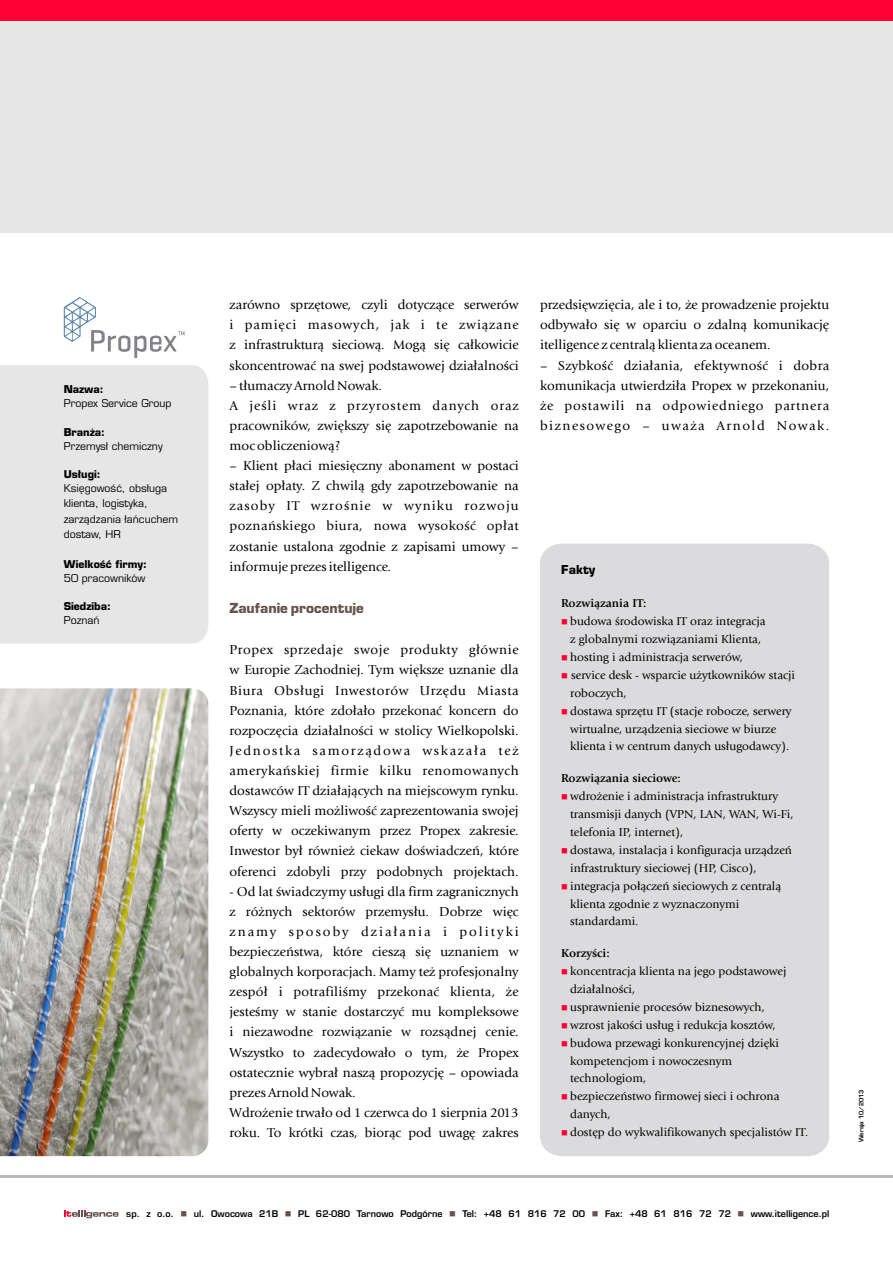
<style>
.page{position:relative;width:893px;height:1263px;background:#fff}
.page>*{position:absolute;margin:0;border:0;box-sizing:border-box;transform-origin:0 0}
.t1{font:13.5px/20.1px "Giovanni LTCE";color:#000;text-align:justify}
.t2{font:700 13.5px "Eurostile LTCE";letter-spacing:-3.005em;color:#66524d}
.t3{font:12px/17.9px "Giovanni LTCE";color:#000}
.t4{font:700 12px "Giovanni LTCE";color:#000}
.t5{font:700 12px "Eurostile LTCE";letter-spacing:-3.005em;color:#000}
.t6{font:500 10.5px/15.3px "Eurostile LTCE";letter-spacing:-2.73em;color:#000}
.t7{font:700 10.5px "Eurostile LTCE";letter-spacing:-2.925em;color:#000}
.t8{font:500 10.5px "Eurostile LTCE";letter-spacing:-2.825em;color:#000}
.t9{font:700 10.5px "Eurostile LTCE";letter-spacing:-2.49em;color:#000}
.t10{font:500 10.5px "Eurostile LTCE";letter-spacing:-2.78em;color:#000}
.t11{font:500 10.5px "Eurostile LTCE";letter-spacing:-2.85em;color:#000}
.t12{font:600 9px "Eurostile LTCE";letter-spacing:-2.97em;color:#000}
.t13{font:9px/17.9px "Wingdings";color:#f03;text-align:justify}
.t14{font:600 6px "Eurostile LTCE";letter-spacing:-3.525em;color:#000}
.s1{color:#66524d}
</style>
<div class="page">
<div style="left:0;top:0;width:893px;height:233px;background:#e6e6e6"></div>
<div style="left:540px;top:544px;width:289px;height:612px;background:#dbdbde"></div>
<img style="left:0;top:688px;width:208px;height:468px">
<div style="left:0;top:365px;width:208px;height:278px;background:#e6e6e6"></div>
<hr style="left:0;top:1175px;width:893px;height:2px;background:#bababa">
<div style="left:0;top:0;width:893px;height:21px;background:#f03"></div>
<svg style="left:64px;top:1210px;width:55px;height:8px"></svg>
<svg style="left:64px;top:297px;width:121px;height:61px"></svg>
<svg style="left:562px;top:655px;width:5px;height:23px"></svg>
<p class="t7" style="left:64px;top:385px;width:75px">Nazwa:</p>
<p class="t8" style="left:71px;top:399px;width:132px">ropex Service Group</p>
<p class="t6" style="left:64px;top:439px;width:43px">P</p>
<p class="t6" style="left:64px;top:397px;width:43px">P</p>
<p class="t7" style="left:64px;top:428px;width:71px">Branża:</p>
<p class="t6" style="left:71px;top:439px;width:119px">rzemysł chemiczny</p>
<p class="t6" style="left:64px;top:482px;width:135px">K ść, ługa</p>
<p class="t7" style="left:64px;top:470px;width:50px">U</p>
<p class="t7" style="left:72px;top:470px;width:56px">sługi :</p>
<p class="t6" style="left:64px;top:497px;width:91px">klie gis</p>
<p class="t6" style="left:77px;top:482px;width:90px">ię o o n</p>
<p class="t6" style="left:135px;top:482px;width:40px">b a</p>
<p class="t6" style="left:71px;top:482px;width:106px">sos</p>
<p class="t6" style="left:85px;top:482px;width:73px">g ta ty</p>
<p class="t6" style="left:95px;top:497px;width:23px">,</p>
<p class="t6" style="left:102px;top:482px;width:43px;text-indent:-6px">w l</p>
<p class="t6" style="left:133px;top:497px;width:32px">k</p>
<p class="t6" style="left:105px;top:497px;width:63px">o ,</p>
<p class="t6" style="left:70px;top:512px;width:84px;text-indent:-6px">za ni oH</p>
<p class="t6" style="left:79px;top:512px;width:30px">z t</p>
<p class="t6" style="left:84px;top:512px;width:44px">ąd a</p>
<p class="t6" style="left:96px;top:512px;width:30px">z ,</p>
<p class="t6" style="left:101px;top:512px;width:37px">a</p>
<p class="t10" style="left:115px;top:515px;width:113px">a łańcuchem</p>
<p class="t6" style="left:75px;top:512px;width:84px">r<br>s R</p>
<p class="t6" style="left:64px;top:528px;width:38px">d</p>
<p class="t6" style="left:91px;top:528px;width:49px">w</p>
<p class="t9" style="left:84px;top:560px;width:103px">l kość firmy:</p>
<p class="t11" style="left:88px;top:574px;width:99px">racowni ków</p>
<p class="t7" style="left:64px;top:560px;width:71px">W</p>
<p class="t6" style="left:71px;top:571px;width:45px">0</p>
<p class="t7" style="left:76px;top:560px;width:40px">ie</p>
<p class="t6" style="left:82px;top:571px;width:38px">p</p>
<p class="t6" style="left:64px;top:571px;width:45px">5</p>
<p class="t7" style="left:64px;top:602px;width:47px">S</p>
<p class="t7" style="left:71px;top:602px;width:40px">ie</p>
<p class="t6" style="left:77px;top:614px;width:30px">z</p>
<p class="t7" style="left:80px;top:602px;width:40px">d</p>
<p class="t6" style="left:81px;top:614px;width:38px">n</p>
<p class="t7" style="left:92px;top:602px;width:49px">iba:</p>
<p class="t6" style="left:94px;top:614px;width:7px">ń</p>
<p class="t7" style="left:86px;top:602px;width:33px">z</p>
<p class="t6" style="left:88px;top:614px;width:37px">a</p>
<p class="t6" style="left:64px;top:614px;width:43px">P</p>
<p class="t6" style="left:71px;top:614px;width:37px">o</p>
<p class="t1" style="left:230px;top:296px;width:291px">zarówno sprzętowe, czyli dotyczące serwerów i pamięci masowych, jak i te związane z infrastrukturą sieciową. Mogą się całkowicie skoncentrować na swej podstawowej działalności</p>
<p class="t1" style="left:230px;top:377px;width:291px;text-align:left">– tłumaczy Arnold Nowak.<br>A jeśli wraz z przyrostem danych oraz pracowników, zwiększy się zapotrzebowanie na moc obliczeniową?</p>
<p class="t1" style="left:230px;top:457px;width:291px">– Klient płaci miesięczny abonament w postaci stałej opłaty. Z chwilą gdy zapotrzebowanie na zasoby IT wzrośnie w wyniku rozwoju poznańskiego biura, nowa wysokość opłat zostanie ustalona zgodnie z zapisami umowy – informuje prezes itelligence.</p>
<p class="t2" style="left:229px;top:602px;width:175px">Zaufanie procentuje</p>
<p class="t1" style="left:230px;top:641px;width:291px">Propex sprzedaje swoje produkty głównie w Europie Zachodniej. Tym większe uznanie dla Biura Obsługi Inwestorów Urzędu Miasta Poznania, które zdołało przekonać koncern do rozpoczęcia działalności w stolicy Wielkopolski.<br>Jednostka samorządowa wskazała też amerykańskiej firmie kilku renomowanych dostawców IT działających na miejscowym rynku.<br>Wszyscy mieli możliwość zaprezentowania swojej oferty w oczekiwanym przez Propex zakresie.<br>Inwestor był również ciekaw doświadczeń, które oferenci zdobyli przy podobnych projektach.</p>
<p class="t1" style="left:229px;top:883px;width:291px;text-align:left">- Od lat świadczymy usługi dla firm zagranicznych z różnych sektorów przemysłu. Dobrze więc znamy sposoby działania i polityki bezpieczeństwa, które cieszą się uznaniem w globalnych korporacjach. Mamy też profesjonalny zespół i potrafiliśmy przekonać klienta, że jesteśmy w stanie dostarczyć mu kompleksowe i niezawodne rozwiązanie w rozsądnej cenie.<br>Wszystko to zadecydowało o tym, że Propex ostatecznie wybrał naszą propozycję – opowiada prezes Arnold Nowak.<br>Wdrożenie trwało od 1 czerwca do 1 sierpnia 2013 roku. To krótki czas, biorąc pod uwagę zakres</p>
<p class="t1" style="left:540px;top:296px;width:291px">przedsięwzięcia, ale i to, że prowadzenie projektu odbywało się w oparciu o zdalną komunikację itelligence z centralą klienta za oceanem.</p>
<p class="t1" style="left:540px;top:356px;width:291px">– Szybkość działania, efektywność i dobra komunikacja utwierdziła Propex w przekonaniu, że postawili na odpowiedniego partnera biznesowego – uważa Arnold Nowak.</p>
<p class="t5" style="left:561px;top:565px;width:67px">Fakty</p>
<p class="t4" style="left:561px;top:599px;width:87px">Rozwiązania IT:</p>
<p class="t3" style="left:570px;top:614px;width:227px">budowa środowiska IT oraz integracja<br>z globalnymi rozwiązaniami Klienta, hosting i administracja serwerów,<br>service desk - wsparcie użytkowników stacji roboczych,<br>dostawa sprzętu IT (stacje robocze, serwery wirtualne, urządzenia sieciowe w biurze klienta i w centrum danych usługodawcy).</p>
<p class="t4" style="left:561px;top:774px;width:121px">Rozwiązania sieciowe:</p>
<p class="t3" style="left:570px;top:789px;width:225px">wdrożenie i administracja infrastruktury transmisji danych (VPN, LAN, WAN, Wi-Fi, telefonia IP, internet),<br>dostawa, instalacja i konfiguracja urządzeń infrastruktury sieciowej (HP, Cisco), integracja połączeń sieciowych z centralą klienta zgodnie z wyznaczonymi standardami.</p>
<p class="t4" style="left:561px;top:948px;width:50px">Korzyści:</p>
<p class="t3" style="left:570px;top:963px;width:240px">koncentracja klienta na jego podstawowej działalności,<br>usprawnienie procesów biznesowych,<br>wzrost jakości usług i redukcja kosztów, budowa przewagi konkurencyjnej dzięki kompetencjom i nowoczesnym technologiom,<br>bezpieczeństwo firmowej sieci i ochrona danych,<br>dostęp do wykwalifikowanych specjalistów IT.</p>
<p class="t13" style="left:561px;top:614px;width:42px">■</p>
<p class="t13" style="left:561px;top:703px;width:42px">■</p>
<p class="t13" style="left:561px;top:789px;width:42px">■</p>
<p class="t13" style="left:561px;top:842px;width:42px">■</p>
<p class="t13" style="left:561px;top:878px;width:42px">■</p>
<p class="t13" style="left:561px;top:964px;width:42px">■</p>
<p class="t13" style="left:561px;top:999px;width:42px">■ ■ ■</p>
<p class="t13" style="left:561px;top:1089px;width:42px">■</p>
<p class="t13" style="left:561px;top:1124px;width:42px">■</p>
<p class="t12" style="left:126px;top:1210px;width:729px">sp. z o. o. <span class="s1">■</span>ul. Owocowa 21B<span class="s1">■</span>PL 62-080Tarnowo Podgórne <span class="s1">■</span>Tel: +48618167200<span class="s1">■</span>Fax: +48618167272<span class="s1">■</span>www. itelligence. pl</p>
<p class="t14" style="left:859px;top:1142px;width:75px;rotate:-90deg">Wersja 10/2013</p>
</div>
